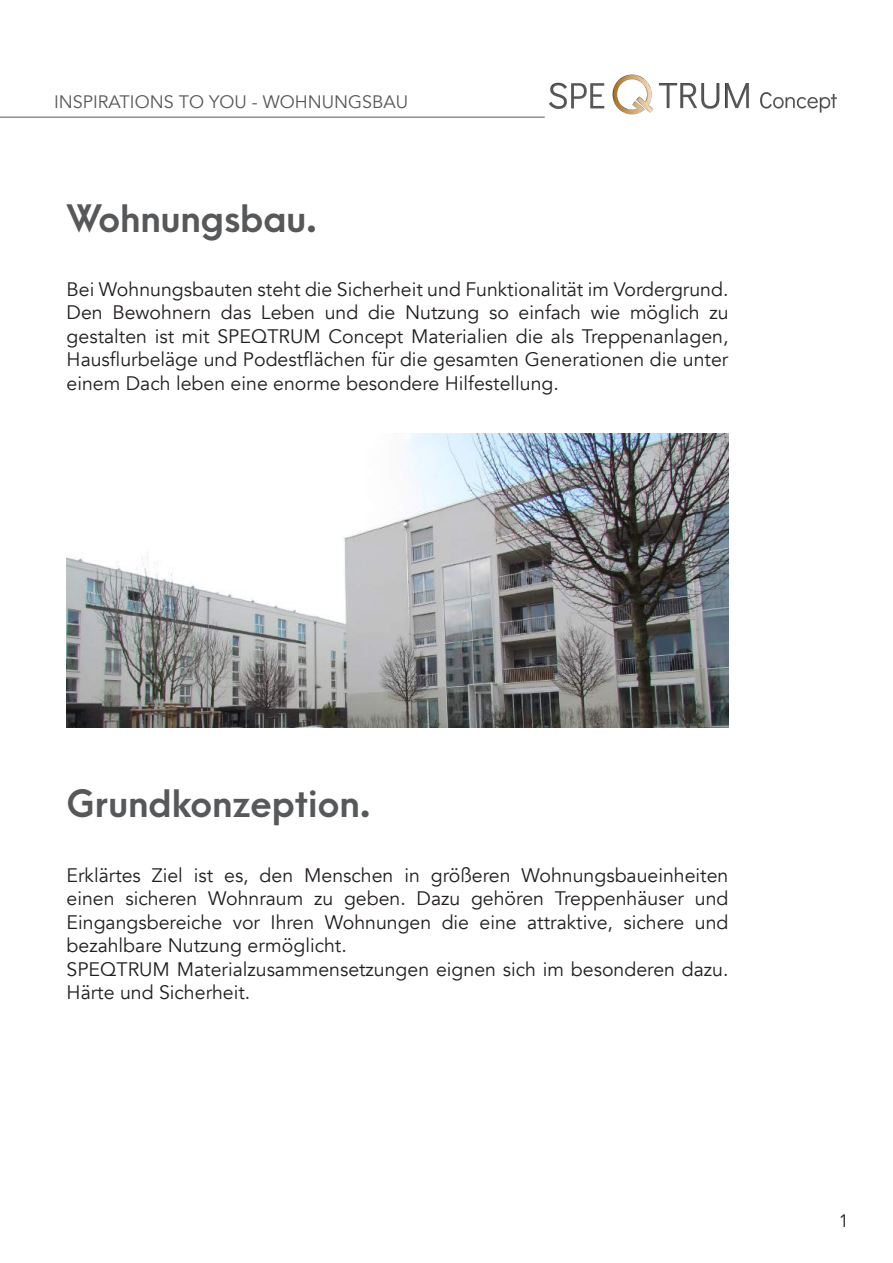
<style>
.page{position:relative;width:893px;height:1263px;background:#fff}
.page>*{position:absolute;margin:0;border:0;box-sizing:border-box;transform-origin:0 0}
.t1{font:700 36px "Arca Majora 3";color:#57585a}
.t2{font:19.5px/23.4px "Avenir";color:#231f20;text-align:justify}
.t3{font:18px "Avenir";color:#57585a}
.t4{font:18px "Avenir";color:#231f20}
</style>
<div class="page">
<img style="left:549px;top:74px;width:288px;height:41px">
<hr style="left:0;top:117px;width:545px;height:1px;background:#57585a">
<img style="left:67px;top:433px;width:661px;height:295px">
<p class="t3" style="left:54px;top:91px;width:356px">INSPIRATIONS TO YOU - WOHNUNGSBAU</p>
<h1 class="t1" style="left:67px;top:187px;width:252px">Wohnungsbau.</h1>
<p class="t2" style="left:67px;top:278px;width:663px">Bei Wohnungsbauten steht die Sicherheit und Funktionalität im Vordergrund.<br>Den Bewohnern das Leben und die Nutzung so einfach wie möglich zu gestalten ist mit SPEQTRUM Concept Materialien die als Treppenanlagen, Hausflurbeläge und Podestflächen für die gesamten Generationen die unter einem Dach leben eine enorme besondere Hilfestellung.</p>
<h1 class="t1" style="left:67px;top:771px;width:306px">Grundkonzeption.</h1>
<p class="t2" style="left:67px;top:864px;width:663px;text-align:left">Erklärtes Ziel ist es, den Menschen in größeren Wohnungsbaueinheiten einen sicheren Wohnraum zu geben. Dazu gehören Treppenhäuser und Eingangsbereiche vor Ihren Wohnungen die eine attraktive, sichere und bezahlbare Nutzung ermöglicht.<br>SPEQTRUM Materialzusammensetzungen eignen sich im besonderen dazu.<br>Härte und Sicherheit.</p>
<p class="t4" style="left:839px;top:1210px;width:12px">1</p>
</div>
